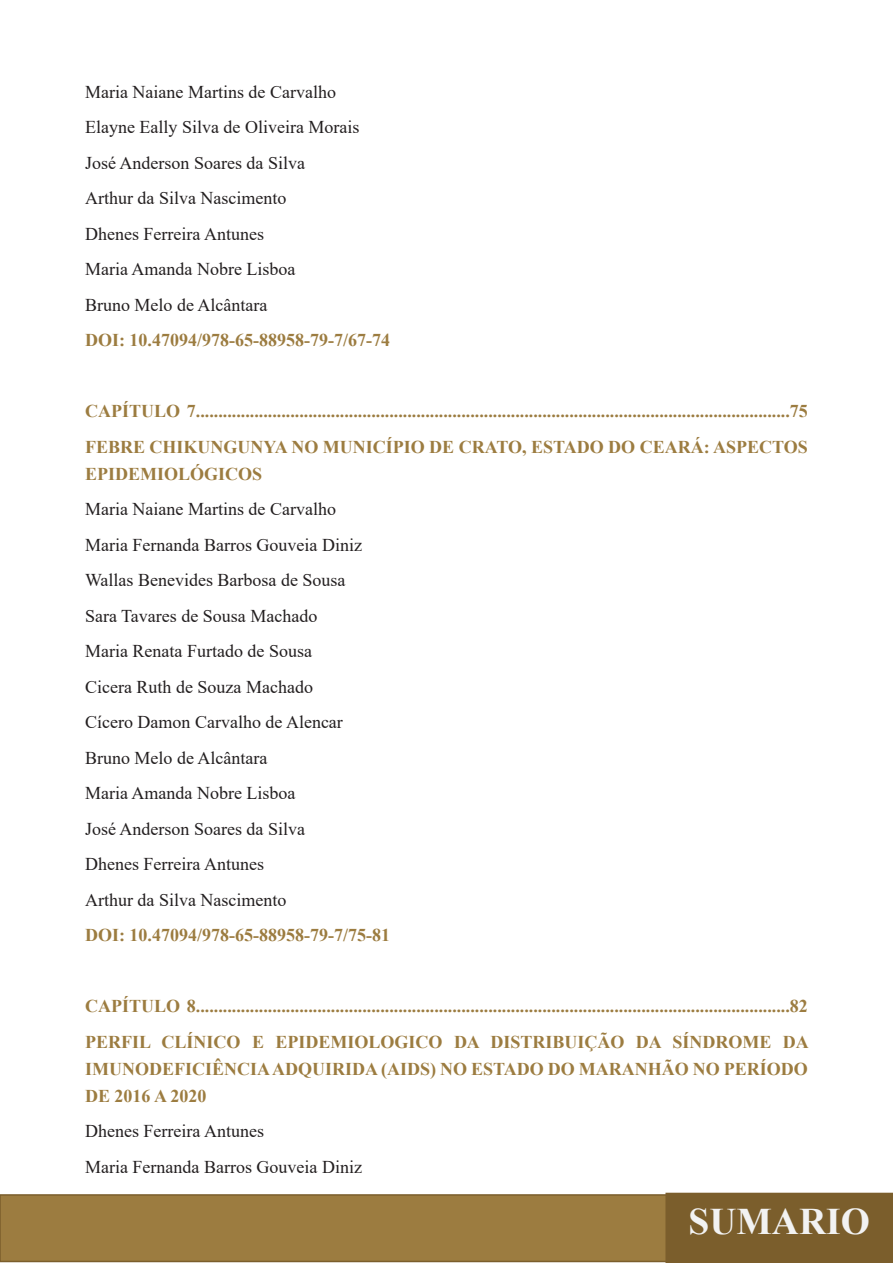
<style>
.page{position:relative;width:893px;height:1263px;background:#fff}
.page>*{position:absolute;margin:0;border:0;box-sizing:border-box;transform-origin:0 0}
.t1{font:700 37.5px "Times New Roman";color:#f2f2f2}
.t2{font:700 18px/27px "Times New Roman";color:#9c7c40}
.t3{font:18px "Times New Roman";color:#231f20}
</style>
<div class="page">
<div style="left:0;top:1194px;width:810px;height:68px;background:#9c7c40;border:2px solid #7b5e2c"></div>
<div style="left:666px;top:1193px;width:226px;height:69px;background:#7b5e2c"></div>
<div style="left:665px;top:1193px;width:228px;height:70px;border:2px solid #7b5e2c"></div>
<p class="t3" style="left:85px;top:79px;width:252px">Maria Naiane Martins de Carvalho</p>
<p class="t3" style="left:85px;top:114px;width:276px">Elayne Eally Silva de Oliveira Morais</p>
<p class="t3" style="left:85px;top:150px;width:221px">José Anderson Soares da Silva</p>
<p class="t3" style="left:85px;top:185px;width:203px">Arthur da Silva Nascimento</p>
<p class="t3" style="left:85px;top:221px;width:180px">Dhenes Ferreira Antunes</p>
<p class="t3" style="left:85px;top:256px;width:212px">Maria Amanda Nobre Lisboa</p>
<p class="t3" style="left:85px;top:292px;width:184px">Bruno Melo de Alcântara</p>
<p class="t2" style="left:85px;top:326px;width:306px">DOI: 10.47094/978-65-88958-79-7/67-74</p>
<p class="t2" style="left:85px;top:397px;width:724px">CAPÍTULO 7....................................................................................................................................75</p>
<p class="t2" style="left:85px;top:433px;width:724px">FEBRE CHIKUNGUNYA NO MUNICÍPIO DE CRATO, ESTADO DO CEARÁ: ASPECTOS<br>EPIDEMIOLÓGICOS</p>
<p class="t3" style="left:85px;top:496px;width:252px">Maria Naiane Martins de Carvalho</p>
<p class="t3" style="left:85px;top:532px;width:278px">Maria Fernanda Barros Gouveia Diniz</p>
<p class="t3" style="left:85px;top:567px;width:262px">Wallas Benevides Barbosa de Sousa</p>
<p class="t3" style="left:85px;top:603px;width:234px">Sara Tavares de Sousa Machado</p>
<p class="t3" style="left:85px;top:638px;width:228px">Maria Renata Furtado de Sousa</p>
<p class="t3" style="left:85px;top:674px;width:229px">Cicera Ruth de Souza Machado</p>
<p class="t3" style="left:85px;top:709px;width:259px">Cícero Damon Carvalho de Alencar</p>
<p class="t3" style="left:85px;top:745px;width:184px">Bruno Melo de Alcântara</p>
<p class="t3" style="left:85px;top:780px;width:212px">Maria Amanda Nobre Lisboa</p>
<p class="t3" style="left:85px;top:816px;width:221px">José Anderson Soares da Silva</p>
<p class="t3" style="left:85px;top:851px;width:180px">Dhenes Ferreira Antunes</p>
<p class="t3" style="left:85px;top:887px;width:203px">Arthur da Silva Nascimento</p>
<p class="t2" style="left:85px;top:921px;width:306px">DOI: 10.47094/978-65-88958-79-7/75-81</p>
<p class="t2" style="left:85px;top:992px;width:724px">CAPÍTULO 8....................................................................................................................................82</p>
<p class="t2" style="left:85px;top:1028px;width:725px;text-align:justify">PERFIL CLÍNICO E EPIDEMIOLOGICO DA DISTRIBUIÇÃO DA SÍNDROME DA IMUNODEFICIÊNCIA ADQUIRIDA (AIDS) NO ESTADO DO MARANHÃO NO PERÍODO DE 2016 A 2020</p>
<p class="t3" style="left:85px;top:1118px;width:180px">Dhenes Ferreira Antunes</p>
<p class="t3" style="left:85px;top:1154px;width:278px">Maria Fernanda Barros Gouveia Diniz</p>
<h1 class="t1" style="left:689px;top:1195px;width:183px">SUMARIO</h1>
</div>
